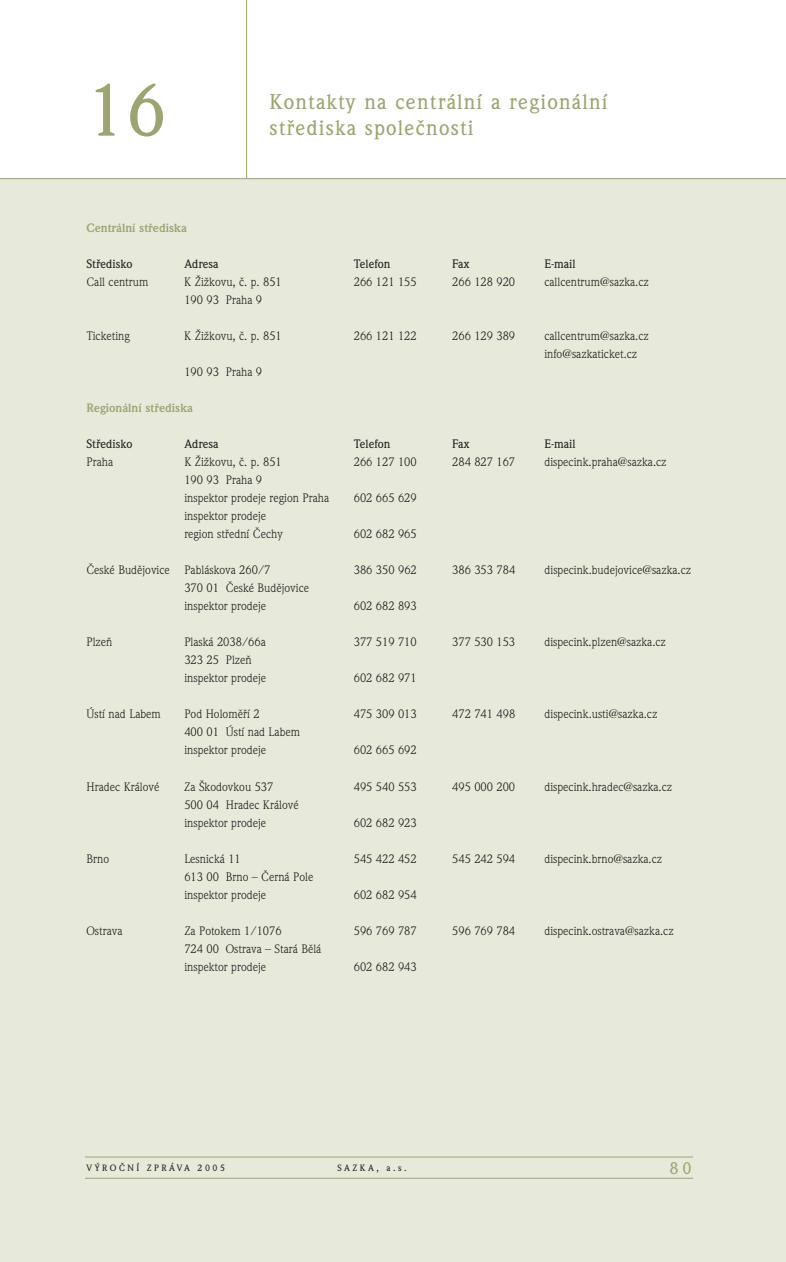
<style>
.page{position:relative;width:786px;height:1262px;background:#fff}
.page>*{position:absolute;margin:0;border:0;box-sizing:border-box;transform-origin:0 0}
.t1{font:500 72px "Weidemann CE";color:#9ea373}
.t2{font:500 21px "Weidemann CE";letter-spacing:.055em;color:#9ea373}
.t3{font:500 16.5px "Weidemann CE";color:#9ea373}
.t4{font:12px/18px "Weidemann CE";color:#231f1f}
.t5{font:500 12px "Weidemann CE";color:#231f1f}
.t6{font:700 12px "Weidemann CE";color:#9ea373}
.t7{font:500 9px "Weidemann CE";letter-spacing:.28em;color:#231f1f}
</style>
<div class="page">
<div style="left:0;top:179px;width:786px;height:1082px;background:#e7e9db"></div>
<hr style="left:85px;top:1156px;width:608px;height:1px;background:#9ea373">
<hr style="left:85px;top:1177px;width:608px;height:1px;background:#9ea373">
<hr style="left:0;top:178px;width:786px;height:1px;background:#9ea373">
<hr style="left:246px;top:0;width:1px;height:179px;background:#9ea373">
<p class="t1" style="left:87px;top:83px;width:82px">16</p>
<p class="t2" style="left:269px;top:94px;width:340px">Kontakty na centrální a regionální</p>
<p class="t2" style="left:269px;top:119px;width:206px">stfiediska spoleãnosti</p>
<p class="t6" style="left:87px;top:225px;width:102px">Centrální stfiediska</p>
<p class="t5" style="left:87px;top:259px;width:47px">Stfiedisko</p>
<p class="t5" style="left:184px;top:259px;width:36px">Adresa</p>
<p class="t5" style="left:354px;top:259px;width:38px">Telefon</p>
<p class="t5" style="left:452px;top:259px;width:19px">Fax</p>
<p class="t5" style="left:544px;top:259px;width:33px">E-mail</p>
<p class="t4" style="left:87px;top:274px;width:63px">Call centrum</p>
<p class="t4" style="left:184px;top:274px;width:99px">K ÎiÏkovu, ã. p. 851</p>
<p class="t4" style="left:354px;top:274px;width:64px">266 121 155</p>
<p class="t4" style="left:452px;top:274px;width:64px">266 128 920</p>
<p class="t4" style="left:544px;top:274px;width:106px">callcentrum@sazka.cz</p>
<p class="t4" style="left:184px;top:292px;width:79px">190 93 Praha 9</p>
<p class="t4" style="left:87px;top:328px;width:45px">Ticketing</p>
<p class="t4" style="left:184px;top:328px;width:99px">K ÎiÏkovu, ã. p. 851</p>
<p class="t4" style="left:354px;top:328px;width:64px">266 121 122</p>
<p class="t4" style="left:452px;top:328px;width:64px">266 129 389</p>
<p class="t4" style="left:544px;top:328px;width:106px">callcentrum@sazka.cz info@sazkaticket.cz</p>
<p class="t4" style="left:184px;top:364px;width:79px">190 93 Praha 9</p>
<p class="t6" style="left:87px;top:405px;width:108px">Regionální stfiediska</p>
<p class="t5" style="left:87px;top:439px;width:47px">Stfiedisko</p>
<p class="t5" style="left:184px;top:439px;width:36px">Adresa</p>
<p class="t5" style="left:354px;top:439px;width:38px">Telefon</p>
<p class="t5" style="left:452px;top:439px;width:19px">Fax</p>
<p class="t5" style="left:544px;top:439px;width:33px">E-mail</p>
<p class="t4" style="left:87px;top:454px;width:28px">Praha</p>
<p class="t4" style="left:184px;top:454px;width:99px">K ÎiÏkovu, ã. p. 851</p>
<p class="t4" style="left:354px;top:454px;width:64px">266 127 100</p>
<p class="t4" style="left:452px;top:454px;width:64px">284 827 167</p>
<p class="t4" style="left:544px;top:454px;width:124px">dispecink.praha@sazka.cz</p>
<p class="t4" style="left:184px;top:472px;width:146px">190 93 Praha 9<br>inspektor prodeje region Praha</p>
<p class="t4" style="left:354px;top:490px;width:64px">602 665 629</p>
<p class="t4" style="left:184px;top:508px;width:100px">inspektor prodeje region stfiední âechy</p>
<p class="t4" style="left:354px;top:526px;width:64px">602 682 965</p>
<p class="t4" style="left:87px;top:562px;width:185px">âeské Budûjovice Pabláskova 260/7</p>
<p class="t4" style="left:354px;top:562px;width:65px">386 350 962</p>
<p class="t4" style="left:452px;top:562px;width:65px">386 353 784</p>
<p class="t4" style="left:544px;top:562px;width:148px">dispecink.budejovice@sazka.cz</p>
<p class="t4" style="left:184px;top:580px;width:126px">370 01 âeské Budûjovice inspektor prodeje</p>
<p class="t4" style="left:354px;top:598px;width:65px">602 682 893</p>
<p class="t4" style="left:87px;top:634px;width:28px">PlzeÀ</p>
<p class="t4" style="left:184px;top:634px;width:83px">Plaská 2038/66a</p>
<p class="t4" style="left:354px;top:634px;width:64px">377 519 710</p>
<p class="t4" style="left:452px;top:634px;width:64px">377 530 153</p>
<p class="t4" style="left:544px;top:634px;width:123px">dispecink.plzen@sazka.cz</p>
<p class="t4" style="left:184px;top:652px;width:83px">323 25 PlzeÀ inspektor prodeje</p>
<p class="t4" style="left:354px;top:670px;width:65px">602 682 971</p>
<p class="t4" style="left:87px;top:706px;width:76px">Ústí nad Labem</p>
<p class="t4" style="left:184px;top:706px;width:77px">Pod Holomûfií 2</p>
<p class="t4" style="left:354px;top:706px;width:65px">475 309 013</p>
<p class="t4" style="left:452px;top:706px;width:65px">472 741 498</p>
<p class="t4" style="left:544px;top:706px;width:114px">dispecink.usti@sazka.cz</p>
<p class="t4" style="left:184px;top:724px;width:117px">400 01 Ústí nad Labem inspektor prodeje</p>
<p class="t4" style="left:354px;top:742px;width:65px">602 665 692</p>
<p class="t4" style="left:87px;top:778px;width:74px">Hradec Králové</p>
<p class="t4" style="left:184px;top:778px;width:91px">Za ·kodovkou 537</p>
<p class="t4" style="left:354px;top:778px;width:64px">495 540 553</p>
<p class="t4" style="left:452px;top:778px;width:64px">495 000 200</p>
<p class="t4" style="left:544px;top:778px;width:129px">dispecink.hradec@sazka.cz</p>
<p class="t4" style="left:184px;top:796px;width:116px">500 04 Hradec Králové inspektor prodeje</p>
<p class="t4" style="left:354px;top:814px;width:65px">602 682 923</p>
<p class="t4" style="left:87px;top:850px;width:24px">Brno</p>
<p class="t4" style="left:184px;top:850px;width:58px">Lesnická 11</p>
<p class="t4" style="left:354px;top:850px;width:64px">545 422 452</p>
<p class="t4" style="left:452px;top:850px;width:64px">545 242 594</p>
<p class="t4" style="left:544px;top:850px;width:119px">dispecink.brno@sazka.cz</p>
<p class="t4" style="left:184px;top:868px;width:131px">613 00 Brno – âerná Pole inspektor prodeje</p>
<p class="t4" style="left:354px;top:886px;width:65px">602 682 954</p>
<p class="t4" style="left:87px;top:922px;width:37px">Ostrava</p>
<p class="t4" style="left:184px;top:922px;width:99px">Za Potokem 1/1076</p>
<p class="t4" style="left:354px;top:922px;width:64px">596 769 787</p>
<p class="t4" style="left:452px;top:922px;width:64px">596 769 784</p>
<p class="t4" style="left:544px;top:922px;width:131px">dispecink.ostrava@sazka.cz</p>
<p class="t4" style="left:184px;top:940px;width:139px">724 00 Ostrava – Stará Bûlá inspektor prodeje</p>
<p class="t4" style="left:354px;top:958px;width:65px">602 682 943</p>
<p class="t7" style="left:87px;top:1164px;width:140px">V¯ROâNÍ ZPRÁVA 2005</p>
<p class="t7" style="left:337px;top:1164px;width:71px">SAZKA, a.s.</p>
<p class="t3" style="left:670px;top:1161px;width:24px">80</p>
</div>
